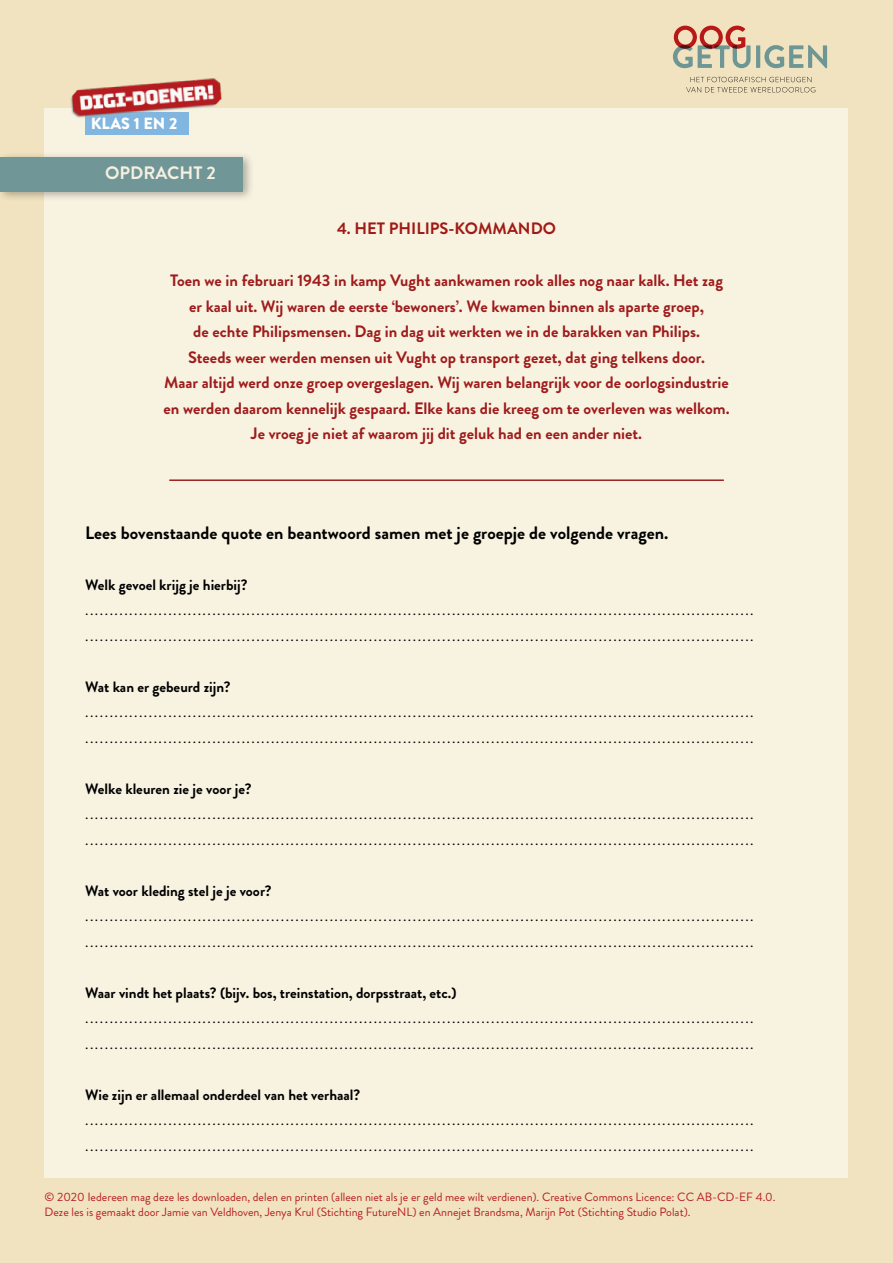
<style>
.page{position:relative;width:893px;height:1263px;background:#f1e3bf}
.page>*{position:absolute;margin:0;border:0;box-sizing:border-box;transform-origin:0 0}
.t1{font:700 18px "Brandon Grotesque";color:#000}
.t2{font:700 18px "Brandon Grotesque";color:#f5f0e0}
.t3{font:700 16.5px/25.5px "Brandon Grotesque";color:#9f1c1d;text-align:center}
.t4{font:700 16.5px "Brandon Grotesque";color:#a11915}
.t5{font:900 16.2px "Brandon Grotesque";letter-spacing:.01em;color:#fff}
.t6{font:15px/25.5px "Brandon Grotesque";color:#000}
.t7{font:700 15px "Brandon Grotesque";color:#000}
.t8{font:12px/14.4px "Brandon Grotesque";color:#b71c21}
</style>
<div class="page">
<div style="left:45px;top:109px;width:803px;height:1069px;background:#f8f3e1"></div>
<svg style="left:673px;top:26px;width:154px;height:42px"></svg>
<svg style="left:686px;top:77px;width:129px;height:15px"></svg>
<div style="left:85px;top:112px;width:103px;height:22px;background:#80b6df"></div>
<img style="left:60px;top:78px;width:166px;height:43px">
<div style="left:0;top:151px;width:255px;height:51px;background:#000;opacity:.3"></div>
<div style="left:0;top:157px;width:243px;height:35px;background:#719697"></div>
<hr style="left:169px;top:479px;width:555px;height:2px;background:#9e1e22">
<p class="t5" style="left:91px;top:112px;width:88px">KLAS 1 EN 2</p>
<p class="t2" style="left:105px;top:160px;width:112px">OPDRACHT 2</p>
<p class="t4" style="left:337px;top:216px;width:220px">4. HET PHILIPS-KOMMANDO</p>
<p class="t3" style="left:163px;top:268px;width:568px">Toen we in februari 1943 in kamp Vught aankwamen rook alles nog naar kalk. Het zag er kaal uit. Wij waren de eerste ‘bewoners’. We kwamen binnen als aparte groep,<br>de echte Philipsmensen. Dag in dag uit werkten we in de barakken van Philips.<br>Steeds weer werden mensen uit Vught op transport gezet, dat ging telkens door.<br>Maar altijd werd onze groep overgeslagen. Wij waren belangrijk voor de oorlogsindustrie en werden daarom kennelijk gespaard. Elke kans die kreeg om te overleven was welkom.<br>Je vroeg je niet af waarom jij dit geluk had en een ander niet.</p>
<p class="t1" style="left:85px;top:520px;width:585px">Lees bovenstaande quote en beantwoord samen met je groepje de volgende vragen.</p>
<p class="t7" style="left:85px;top:574px;width:164px">Welk gevoel krijg je hierbij?</p>
<p class="t6" style="left:85px;top:597px;width:670px">......................................................................................................................................... .........................................................................................................................................</p>
<p class="t7" style="left:85px;top:676px;width:147px">Wat kan er gebeurd zijn?</p>
<p class="t6" style="left:85px;top:699px;width:670px">......................................................................................................................................... .........................................................................................................................................</p>
<p class="t7" style="left:85px;top:778px;width:168px">Welke kleuren zie je voor je?</p>
<p class="t6" style="left:85px;top:801px;width:670px">......................................................................................................................................... .........................................................................................................................................</p>
<p class="t7" style="left:85px;top:880px;width:188px">Wat voor kleding stel je je voor?</p>
<p class="t6" style="left:85px;top:903px;width:670px">......................................................................................................................................... .........................................................................................................................................</p>
<p class="t7" style="left:85px;top:982px;width:373px">Waar vindt het plaats? (bijv. bos, treinstation, dorpsstraat, etc.)</p>
<p class="t6" style="left:85px;top:1005px;width:670px">......................................................................................................................................... .........................................................................................................................................</p>
<p class="t7" style="left:85px;top:1084px;width:277px">Wie zijn er allemaal onderdeel van het verhaal?</p>
<p class="t6" style="left:85px;top:1107px;width:670px">......................................................................................................................................... .........................................................................................................................................</p>
<p class="t8" style="left:45px;top:1190px;width:732px">© 2020 Iedereen mag deze les downloaden, delen en printen (alleen niet als je er geld mee wilt verdienen). Creative Commons Licence: CC AB-CD-EF 4.0.<br>Deze les is gemaakt door Jamie van Veldhoven, Jenya Krul (Stichting FutureNL) en Annejet Brandsma, Marijn Pot (Stichting Studio Polat).</p>
</div>
